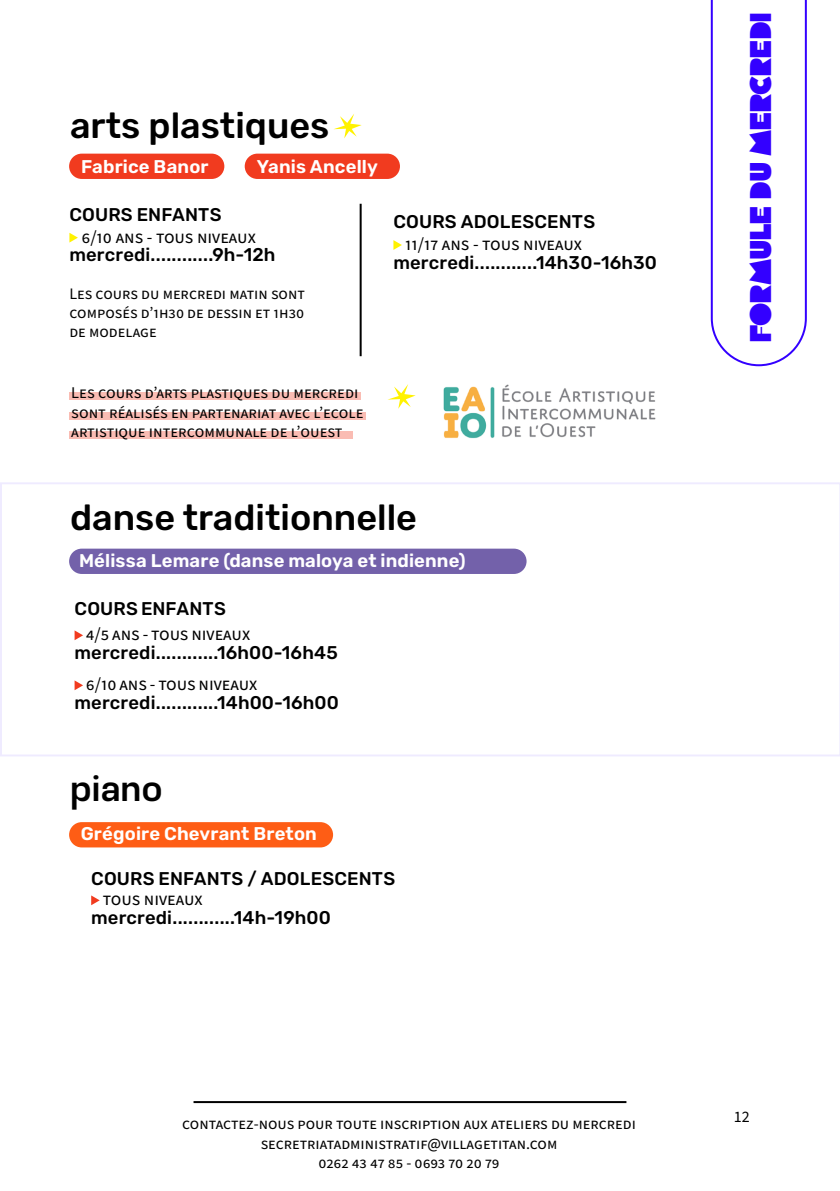
<style>
.page{position:relative;width:840px;height:1191px;background:#fff}
.page>*{position:absolute;margin:0;border:0;box-sizing:border-box;transform-origin:0 0}
.t1{font:500 36px "Rubik";color:#000}
.t2{font:500 36px "Loos Normal";color:#000}
.t3{font:30px "Flegrei";letter-spacing:-.04em;color:#30f}
.t4{font:500 18.4px "Rubik";letter-spacing:.01em;color:#000}
.t5{font:600 18.4px "Rubik";letter-spacing:.005em;color:#fff}
.t6{font:18px "Source Sans Pro";color:#000}
.t7{font:16.4px/19.6px "Source Sans Pro";color:#000}
.t8{font:16px/19.2px "Source Sans Pro";color:#000;text-align:center}
</style>
<div class="page">
<svg style="left:0;top:482px;width:839px;height:274px"></svg>
<div style="left:69px;top:393px;width:291px;height:7px;background:#fabcb3"></div>
<div style="left:69px;top:412px;width:297px;height:7px;background:#fabcb3"></div>
<div style="left:69px;top:431px;width:284px;height:8px;background:#fabcb3"></div>
<svg style="left:74px;top:630px;width:9px;height:10px"></svg>
<svg style="left:74px;top:680px;width:9px;height:10px"></svg>
<svg style="left:91px;top:895px;width:9px;height:10px"></svg>
<svg style="left:333px;top:114px;width:28px;height:24px"></svg>
<svg style="left:69px;top:233px;width:9px;height:9px"></svg>
<svg style="left:393px;top:240px;width:9px;height:10px"></svg>
<hr style="left:359px;top:204px;width:2px;height:152px;background:#000">
<svg style="left:387px;top:384px;width:28px;height:25px"></svg>
<div style="left:69px;top:154px;width:155px;height:25px;background:#f13b1f;border-radius:13px"></div>
<div style="left:69px;top:822px;width:264px;height:25px;background:#fe5d15;border-radius:13px"></div>
<div style="left:69px;top:548px;width:457px;height:26px;background:#7361aa;border-radius:13px"></div>
<div style="left:244px;top:154px;width:156px;height:25px;background:#f13b1f;border-radius:13px"></div>
<svg style="left:710px;top:0;width:96px;height:366px"></svg>
<hr style="left:193px;top:1101px;width:433px;height:2px;background:#000">
<img style="left:443px;top:384px;width:213px;height:55px">
<h1 class="t1" style="left:70px;top:105px;width:261px">arts plastiques</h1>
<p class="t5" style="left:81px;top:156px;width:129px">Fabrice Banor</p>
<p class="t5" style="left:257px;top:156px;width:122px">Yanis Ancelly</p>
<p class="t4" style="left:69px;top:204px;width:154px">COURS ENFANTS</p>
<p class="t6" style="left:81px;top:224px;width:176px">6/10 ans - tous niveaux</p>
<p class="t4" style="left:69px;top:244px;width:207px">mercredi............9h-12h</p>
<p class="t8" style="left:69px;top:284px;width:237px;text-align:justify">Les cours du mercredi matin sont composés d’1h30 de dessin et 1h30 de modelage</p>
<p class="t4" style="left:393px;top:211px;width:203px">COURS ADOLESCENTS</p>
<p class="t6" style="left:405px;top:232px;width:178px">11/17 ans - tous niveaux</p>
<p class="t4" style="left:393px;top:252px;width:265px">mercredi............14h30-16h30</p>
<p class="t7" style="left:71px;top:383px;width:293px">Les cours d’arts plastiques du mercredi sont réalisés en partenariat avec l’ecole artistique intercommunale de l’ouest</p>
<h1 class="t1" style="left:70px;top:496px;width:348px">danse traditionnelle</h1>
<p class="t5" style="left:79px;top:550px;width:387px">Mélissa Lemare (danse maloya et indienne)</p>
<p class="t4" style="left:74px;top:598px;width:153px">COURS ENFANTS</p>
<p class="t6" style="left:86px;top:622px;width:166px">4/5 ans - tous niveaux</p>
<p class="t4" style="left:74px;top:642px;width:265px">mercredi............16h00-16h45</p>
<p class="t6" style="left:86px;top:672px;width:173px">6/10 ans - tous niveaux</p>
<p class="t4" style="left:74px;top:692px;width:266px">mercredi............14h00-16h00</p>
<h1 class="t2" style="left:70px;top:763px;width:94px">piano</h1>
<p class="t5" style="left:81px;top:823px;width:237px">Grégoire Chevrant Breton</p>
<p class="t4" style="left:91px;top:868px;width:305px">COURS ENFANTS / ADOLESCENTS</p>
<p class="t6" style="left:103px;top:887px;width:101px">tous niveaux</p>
<p class="t4" style="left:91px;top:907px;width:241px">mercredi............14h-19h00</p>
<p class="t8" style="left:182px;top:1115px;width:455px">contactez-nous pour toute inscription aux ateliers du mercredi secretriatadministratif@villagetitan.com<br>0262 43 47 85 - 0693 70 20 79</p>
<h2 class="t3" style="left:742px;top:343px;width:332px;rotate:-90deg">formule du mercredi</h2>
<p class="t8" style="left:733px;top:1108px;width:17px">12</p>
</div>
